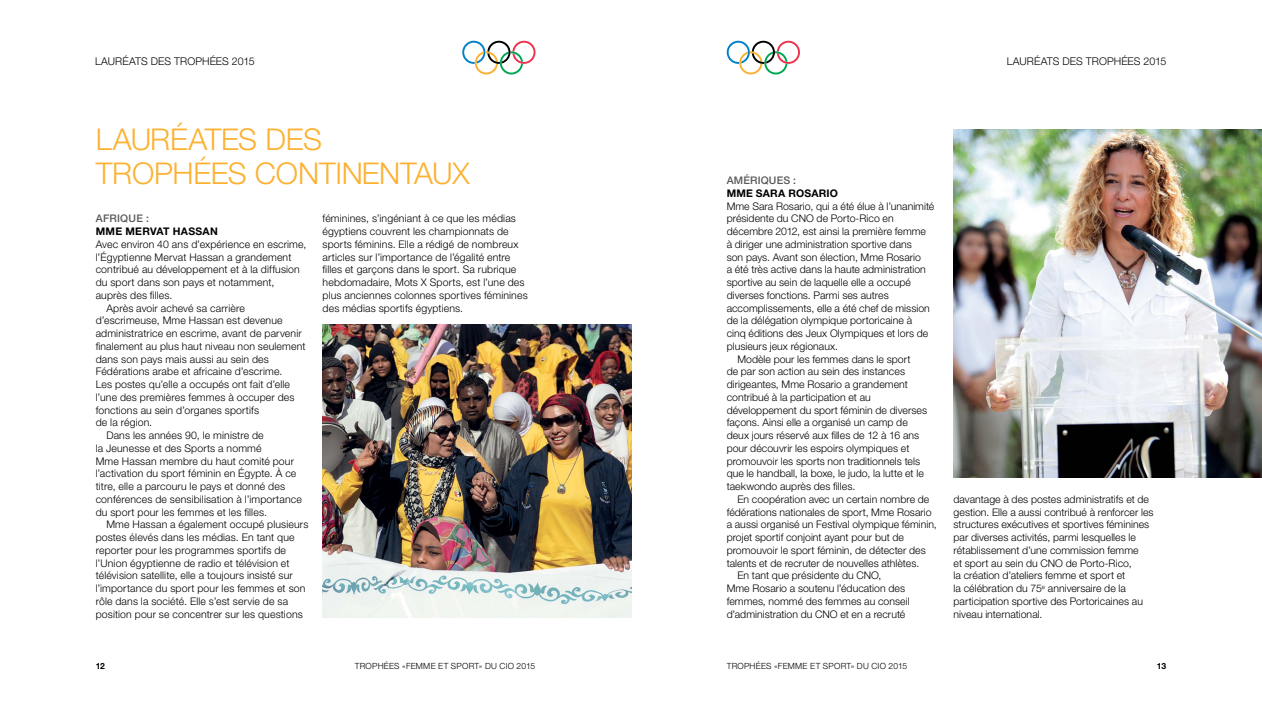
<style>
.page{position:relative;width:1262px;height:709px;background:#fff}
.page>*{position:absolute;margin:0;border:0;box-sizing:border-box;transform-origin:0 0}
.t1{font:300 30px/33.8px "Helvetica Neue LT";letter-spacing:-.01em;color:#fcb131}
.t2{font:300 10.62px "Helvetica Neue LT";color:#000}
.t3{font:300 10.5px/12.8px "Helvetica Neue LT";letter-spacing:.005em;color:#000}
.t4{font:700 10.5px "Helvetica Neue LT";letter-spacing:.02em;color:#000}
.t5{font:500 10.5px "Helvetica Neue LT";letter-spacing:.015em;color:#58595b}
.t6{font:300 8.5px "Helvetica Neue LT";letter-spacing:.025em;color:#000}
.t7{font:700 8.5px "Helvetica Neue LT";color:#000}
</style>
<div class="page">
<img style="left:322px;top:324px;width:309px;height:294px">
<img style="left:953px;top:129px;width:308px;height:348px">
<svg style="left:462px;top:41px;width:73px;height:33px"></svg>
<svg style="left:726px;top:41px;width:74px;height:33px"></svg>
<p class="t2" style="left:95px;top:55px;width:161px">LAURÉATS DES TROPHÉES 2015</p>
<h1 class="t1" style="left:96px;top:122px;width:375px">LAURÉATES DES<br>TROPHÉES CONTINENTAUX</h1>
<p class="t5" style="left:96px;top:212px;width:55px">AFRIQUE :</p>
<p class="t4" style="left:96px;top:225px;width:124px">MME MERVAT HASSAN</p>
<p class="t3" style="left:96px;top:237px;width:212px">Avec environ 40 ans d’expérience en escrime,</p>
<p class="t3" style="left:96px;top:250px;width:197px">l’Égyptienne Mervat Hassan a grandement</p>
<p class="t3" style="left:96px;top:263px;width:206px">contribué au développement et à la diffusion</p>
<p class="t3" style="left:96px;top:276px;width:180px">du sport dans son pays et notamment,</p>
<p class="t3" style="left:96px;top:288px;width:78px">auprès des filles.</p>
<p class="t3" style="left:106px;top:301px;width:140px">Après avoir achevé sa carrière</p>
<p class="t3" style="left:96px;top:314px;width:188px">d’escrimeuse, Mme Hassan est devenue</p>
<p class="t3" style="left:96px;top:327px;width:207px">administratrice en escrime, avant de parvenir</p>
<p class="t3" style="left:96px;top:339px;width:211px">finalement au plus haut niveau non seulement</p>
<p class="t3" style="left:96px;top:352px;width:175px">dans son pays mais aussi au sein des</p>
<p class="t3" style="left:96px;top:365px;width:188px">Fédérations arabe et africaine d’escrime.</p>
<p class="t3" style="left:96px;top:378px;width:196px">Les postes qu’elle a occupés ont fait d’elle</p>
<p class="t3" style="left:96px;top:390px;width:200px">l’une des premières femmes à occuper des</p>
<p class="t3" style="left:96px;top:403px;width:165px">fonctions au sein d’organes sportifs</p>
<p class="t3" style="left:96px;top:416px;width:58px">de la région.</p>
<p class="t3" style="left:106px;top:429px;width:159px">Dans les années 90, le ministre de</p>
<p class="t3" style="left:96px;top:441px;width:167px">la Jeunesse et des Sports a nommé</p>
<p class="t3" style="left:96px;top:454px;width:200px">Mme Hassan membre du haut comité pour</p>
<p class="t3" style="left:96px;top:467px;width:202px">l’activation du sport féminin en Égypte. À ce</p>
<p class="t3" style="left:96px;top:480px;width:191px">titre, elle a parcouru le pays et donné des</p>
<p class="t3" style="left:96px;top:492px;width:208px">conférences de sensibilisation à l’importance</p>
<p class="t3" style="left:96px;top:505px;width:173px">du sport pour les femmes et les filles.</p>
<p class="t3" style="left:106px;top:518px;width:203px">Mme Hassan a également occupé plusieurs</p>
<p class="t3" style="left:96px;top:531px;width:200px">postes élevés dans les médias. En tant que</p>
<p class="t3" style="left:96px;top:543px;width:192px">reporter pour les programmes sportifs de</p>
<p class="t3" style="left:96px;top:556px;width:195px">l’Union égyptienne de radio et télévision et</p>
<p class="t3" style="left:96px;top:569px;width:199px">télévision satellite, elle a toujours insisté sur</p>
<p class="t3" style="left:96px;top:582px;width:211px">l’importance du sport pour les femmes et son</p>
<p class="t3" style="left:96px;top:594px;width:194px">rôle dans la société. Elle s’est servie de sa</p>
<p class="t3" style="left:96px;top:607px;width:209px">position pour se concentrer sur les questions</p>
<p class="t3" style="left:322px;top:212px;width:207px">féminines, s’ingéniant à ce que les médias égyptiens couvrent les championnats de sports féminins. Elle a rédigé de nombreux articles sur l’importance de l’égalité entre filles et garçons dans le sport. Sa rubrique hebdomadaire, Mots X Sports, est l’une des plus anciennes colonnes sportives féminines des médias sportifs égyptiens.</p>
<p class="t7" style="left:96px;top:660px;width:11px">12</p>
<p class="t6" style="left:355px;top:660px;width:182px">TROPHÉES «FEMME ET SPORT» DU CIO 2015</p>
<p class="t2" style="left:1006px;top:55px;width:161px">LAURÉATS DES TROPHÉES 2015</p>
<p class="t5" style="left:726px;top:174px;width:71px">AMÉRIQUES :</p>
<p class="t4" style="left:726px;top:186px;width:113px">MME SARA ROSARIO</p>
<p class="t3" style="left:726px;top:199px;width:209px">Mme Sara Rosario, qui a été élue à l’unanimité</p>
<p class="t3" style="left:726px;top:212px;width:168px">présidente du CNO de Porto-Rico en</p>
<p class="t3" style="left:726px;top:225px;width:201px">décembre 2012, est ainsi la première femme</p>
<p class="t3" style="left:726px;top:237px;width:187px">à diriger une administration sportive dans</p>
<p class="t3" style="left:726px;top:250px;width:196px">son pays. Avant son élection, Mme Rosario</p>
<p class="t3" style="left:726px;top:263px;width:201px">a été très active dans la haute administration</p>
<p class="t3" style="left:726px;top:276px;width:186px">sportive au sein de laquelle elle a occupé</p>
<p class="t3" style="left:726px;top:288px;width:163px">diverses fonctions. Parmi ses autres</p>
<p class="t3" style="left:726px;top:301px;width:205px">accomplissements, elle a été chef de mission</p>
<p class="t3" style="left:726px;top:314px;width:187px">de la délégation olympique portoricaine à</p>
<p class="t3" style="left:726px;top:327px;width:203px">cinq éditions des Jeux Olympiques et lors de</p>
<p class="t3" style="left:726px;top:339px;width:113px">plusieurs jeux régionaux.</p>
<p class="t3" style="left:737px;top:352px;width:175px">Modèle pour les femmes dans le sport</p>
<p class="t3" style="left:726px;top:365px;width:180px">de par son action au sein des instances</p>
<p class="t3" style="left:726px;top:378px;width:183px">dirigeantes, Mme Rosario a grandement</p>
<p class="t3" style="left:726px;top:390px;width:146px">contribué à la participation et au</p>
<p class="t3" style="left:726px;top:403px;width:202px">développement du sport féminin de diverses</p>
<p class="t3" style="left:726px;top:416px;width:183px">façons. Ainsi elle a organisé un camp de</p>
<p class="t3" style="left:726px;top:429px;width:194px">deux jours réservé aux filles de 12 à 16 ans</p>
<p class="t3" style="left:726px;top:441px;width:184px">pour découvrir les espoirs olympiques et</p>
<p class="t3" style="left:726px;top:454px;width:195px">promouvoir les sports non traditionnels tels</p>
<p class="t3" style="left:726px;top:467px;width:199px">que le handball, la boxe, le judo, la lutte et le</p>
<p class="t3" style="left:726px;top:480px;width:130px">taekwondo auprès des filles.</p>
<p class="t3" style="left:737px;top:492px;width:193px">En coopération avec un certain nombre de</p>
<p class="t3" style="left:726px;top:505px;width:206px">fédérations nationales de sport, Mme Rosario</p>
<p class="t3" style="left:726px;top:518px;width:212px">a aussi organisé un Festival olympique féminin,</p>
<p class="t3" style="left:726px;top:531px;width:179px">projet sportif conjoint ayant pour but de</p>
<p class="t3" style="left:726px;top:543px;width:201px">promouvoir le sport féminin, de détecter des</p>
<p class="t3" style="left:726px;top:556px;width:194px">talents et de recruter de nouvelles athlètes.</p>
<p class="t3" style="left:737px;top:569px;width:146px">En tant que présidente du CNO,</p>
<p class="t3" style="left:726px;top:582px;width:180px">Mme Rosario a soutenu l’éducation des</p>
<p class="t3" style="left:726px;top:594px;width:184px">femmes, nommé des femmes au conseil</p>
<p class="t3" style="left:726px;top:607px;width:180px">d’administration du CNO et en a recruté</p>
<p class="t3" style="left:953px;top:492px;width:201px">davantage à des postes administratifs et de gestion. Elle a aussi contribué à renforcer les structures exécutives et sportives féminines par diverses activités, parmi lesquelles le rétablissement d’une commission femme<br>et sport au sein du CNO de Porto-Rico,<br>la création d’ateliers femme et sport et<br>la célébration du 75<sup>e</sup> anniversaire de la participation sportive des Portoricaines au niveau international.</p>
<p class="t6" style="left:726px;top:660px;width:182px">TROPHÉES «FEMME ET SPORT» DU CIO 2015</p>
<p class="t7" style="left:1156px;top:660px;width:11px">13</p>
</div>
